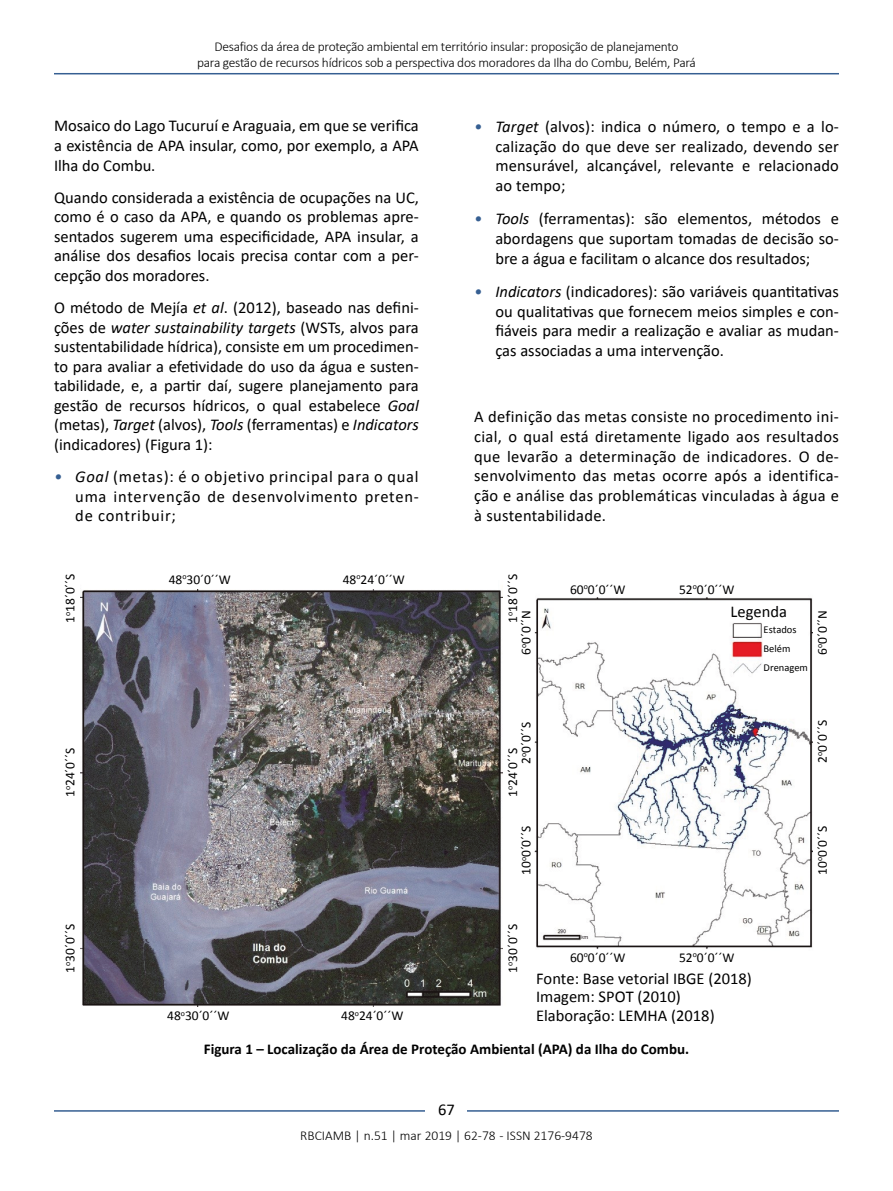
<style>
.page{position:relative;width:893px;height:1191px;background:#fff}
.page>*{position:absolute;margin:0;border:0;box-sizing:border-box;transform-origin:0 0}
.t1{font:16.5px/19.5px "Calibri";color:#000;text-align:justify}
.t2{font:700 15px "Calibri";color:#000}
.t3{font:13.5px "Calibri";color:#000}
.t4{font:300 13.5px/16.2px "Calibri";letter-spacing:-.02em;color:#000;text-align:center}
.t5{font:300 13.5px "Calibri";color:#000}
.t6{font:10.5px/19px "Calibri";color:#000}
.s1{font-style:italic}
.s2{font-style:italic;color:#365f92}
</style>
<div class="page">
<hr style="left:54px;top:73px;width:785px;height:1px;background:#365f92">
<hr style="left:54px;top:1110px;width:785px;height:1px;background:#365f92">
<div style="left:426px;top:1096px;width:41px;height:26px;background:#fff"></div>
<img style="left:80px;top:589px;width:733px;height:418px">
<div style="left:503px;top:573px;width:31px;height:405px;background:#fff"></div>
<div style="left:533px;top:950px;width:222px;height:74px;background:#fff"></div>
<div style="left:551px;top:575px;width:209px;height:21px;background:#fff"></div>
<div style="left:764px;top:623px;width:41px;height:62px;background:#fff"></div>
<div style="left:719px;top:604px;width:65px;height:17px;background:#fff"></div>
<p class="t4" style="left:197px;top:38px;width:500px">Desafios da área de proteção ambiental em território insular: proposição de planejamento<br>para gestão de recursos hídricos sob a perspectiva dos moradores da Ilha do Combu, Belém, Pará</p>
<p class="t1" style="left:54px;top:116px;width:366px">Mosaico do Lago Tucuruí e Araguaia, em que se verifica a existência de APA insular, como, por exemplo, a APA Ilha do Combu.</p>
<p class="t1" style="left:54px;top:187px;width:366px">Quando considerada a existência de ocupações na UC, como é o caso da APA, e quando os problemas apre&shy;sentados sugerem uma especificidade, APA insular, a análise dos desafios locais precisa contar com a per&shy;cepção dos moradores.</p>
<p class="t1" style="left:54px;top:297px;width:366px">O método de Mejía <span class="s1">et al</span>. (2012), baseado nas defini&shy;ções de <span class="s1">water sustainability targets</span> (WSTs, alvos para sustentabilidade hídrica), consiste em um procedimen&shy;to para avaliar a efetividade do uso da água e susten&shy;tabilidade, e, a partir daí, sugere planejamento para gestão de recursos hídricos, o qual estabelece <span class="s1">Goal </span>(metas), <span class="s1">Target</span> (alvos), <span class="s1">Tools</span> (ferramentas) e <span class="s1">Indicators </span>(indicadores) (Figura 1):</p>
<p class="t1" style="left:75px;top:466px;width:345px;text-indent:-21px"><span class="s2">•</span> <span class="s1">Goal</span> (metas): é o objetivo principal para o qual uma intervenção de desenvolvimento preten&shy;de contribuir;</p>
<p class="t3" style="left:61px;top:623px;width:51px;rotate:-90deg">1<sup>o</sup>18´0´´S</p>
<p class="t3" style="left:61px;top:797px;width:51px;rotate:-90deg">1<sup>o</sup>24´0´´S</p>
<p class="t3" style="left:61px;top:973px;width:51px;rotate:-90deg">1<sup>o</sup>30´0´´S</p>
<p class="t3" style="left:169px;top:569px;width:64px">48<sup>o</sup>30´0´´W</p>
<p class="t3" style="left:167px;top:1006px;width:64px">48<sup>o</sup>30´0´´W</p>
<p class="t3" style="left:343px;top:569px;width:64px">48<sup>o</sup>24´0´´W</p>
<p class="t3" style="left:341px;top:1006px;width:64px">48<sup>o</sup>24´0´´W</p>
<p class="t1" style="left:495px;top:116px;width:345px;line-height:20px;text-indent:-21px"><span class="s2">•</span> <span class="s1">Target</span> (alvos): indica o número, o tempo e a lo&shy;calização do que deve ser realizado, devendo ser mensurável, alcançável, relevante e relacionado ao tempo;</p>
<p class="t1" style="left:495px;top:208px;width:345px;line-height:20px;text-indent:-21px"><span class="s2">•</span> <span class="s1">Tools</span> (ferramentas): são elementos, métodos e abordagens que suportam tomadas de decisão so&shy;bre a água e facilitam o alcance dos resultados;</p>
<p class="t1" style="left:495px;top:281px;width:345px;line-height:20px;text-indent:-21px"><span class="s2">•</span> <span class="s1">Indicators</span> (indicadores): são variáveis quantitativas ou qualitativas que fornecem meios simples e con&shy;fiáveis para medir a realização e avaliar as mudan&shy;ças associadas a uma intervenção.</p>
<p class="t1" style="left:474px;top:406px;width:366px;line-height:20px">A definição das metas consiste no procedimento ini&shy;cial, o qual está diretamente ligado aos resultados que levarão a determinação de indicadores. O de&shy;senvolvimento das metas ocorre após a identifica&shy;ção e análise das problemáticas vinculadas à água e à sustentabilidade.</p>
<p class="t3" style="left:503px;top:623px;width:51px;rotate:-90deg">1<sup>o</sup>18´0´´S</p>
<p class="t3" style="left:517px;top:655px;width:47px;rotate:-90deg">6<sup>o</sup>0´0´´N</p>
<p class="t3" style="left:517px;top:764px;width:44px;rotate:-90deg">2<sup>o</sup>0´0´´S</p>
<p class="t3" style="left:503px;top:797px;width:51px;rotate:-90deg">1<sup>o</sup>24´0´´S</p>
<p class="t3" style="left:517px;top:875px;width:51px;rotate:-90deg">10<sup>o</sup>0´0´´S</p>
<p class="t3" style="left:570px;top:580px;width:57px">60<sup>o</sup>0´0´´W</p>
<p class="t3" style="left:679px;top:580px;width:57px">52<sup>o</sup>0´0´´W</p>
<p class="t1" style="left:731px;top:601px;width:58px">Legenda</p>
<p class="t6" style="left:764px;top:620px;width:46px">Estados<br>Belém<br>Drenagem</p>
<p class="t3" style="left:813px;top:655px;width:47px;rotate:-90deg">6<sup>o</sup>0´0´´N</p>
<p class="t3" style="left:813px;top:762px;width:44px;rotate:-90deg">2<sup>o</sup>0´0´´S</p>
<p class="t3" style="left:813px;top:875px;width:51px;rotate:-90deg">10<sup>o</sup>0´0´´S</p>
<p class="t3" style="left:503px;top:973px;width:51px;rotate:-90deg">1<sup>o</sup>30´0´´S</p>
<p class="t3" style="left:570px;top:947px;width:57px">60<sup>o</sup>0´0´´W</p>
<p class="t3" style="left:679px;top:947px;width:57px">52<sup>o</sup>0´0´´W</p>
<p class="t1" style="left:536px;top:969px;width:217px;line-height:18.5px;text-align:left">Fonte: Base vetorial IBGE (2018)<br>Imagem: SPOT (2010)<br>Elaboração: LEMHA (2018)</p>
<p class="t2" style="left:204px;top:1038px;width:487px">Figura 1 – Localização da Área de Proteção Ambiental (APA) da Ilha do Combu.</p>
<p class="t1" style="left:438px;top:1099px;width:18px">67</p>
<p class="t5" style="left:300px;top:1126px;width:294px">RBCIAMB | n.51 | mar 2019 | 62-78 - ISSN 2176-9478</p>
</div>
